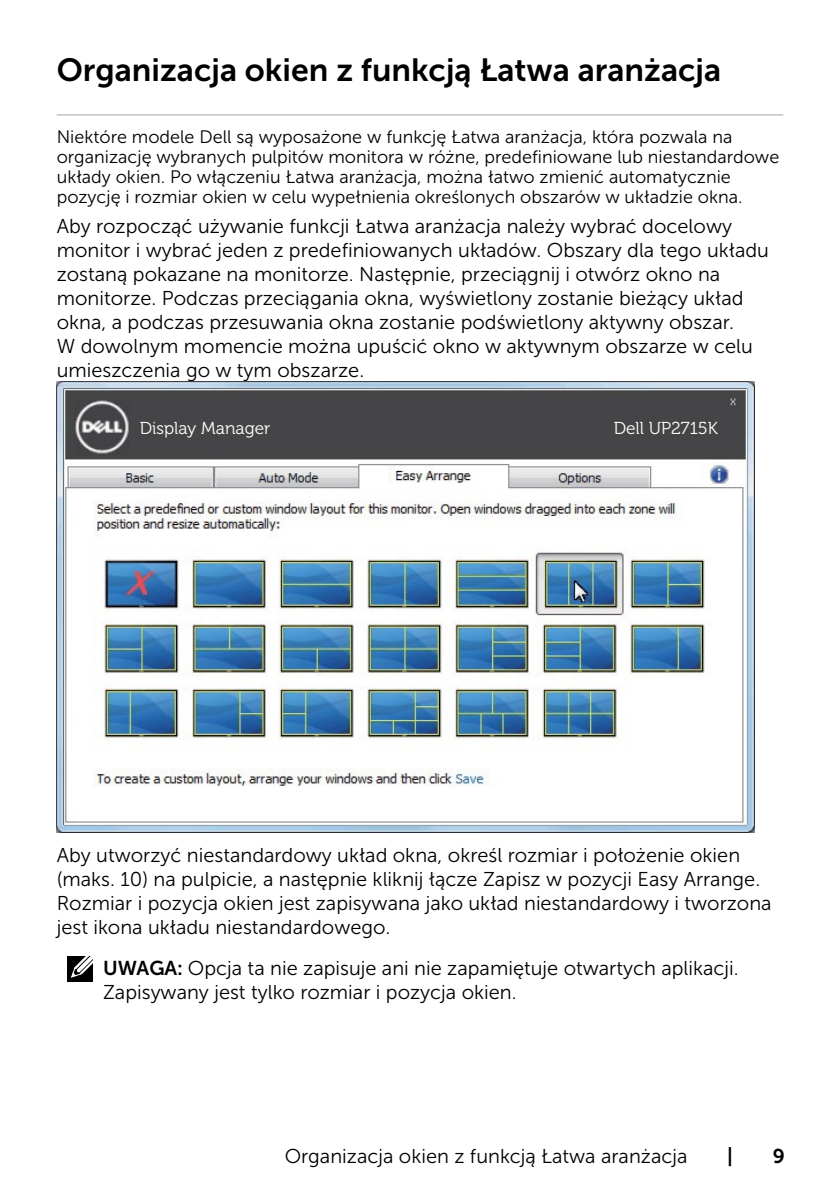
<style>
.page{position:relative;width:840px;height:1191px;background:#fff}
.page>*{position:absolute;margin:0;border:0;box-sizing:border-box;transform-origin:0 0}
.Head1{font:32px "Museo Sans For Dell 700";color:#000}
.內文{font:20px/24px "Museo Sans For Dell 300";color:#000}
.t1{font:20px "Museo Sans For Dell 700";color:#000}
.Paragraph{font:18px/20px "Museo Sans For Dell 300";color:#000}
.t2{font:17.2px "Museo For Dell 300";color:#fff}
.s1{font-family:"Museo Sans For Dell 700"}
</style>
<div class="page">
<hr style="left:57px;top:114px;width:725px;height:2px;background:#bec0c2">
<img style="left:57px;top:381px;width:697px;height:451px">
<div style="left:67px;top:956px;width:26px;height:25px;background:#000"></div>
<svg style="left:71px;top:956px;width:22px;height:22px"></svg>
<p class="Head1" style="left:57px;top:52px;width:665px">Organizacja okien z funkcją Łatwa aranżacja</p>
<p class="Paragraph" style="left:57px;top:127px;width:723px">Niektóre modele Dell są wyposażone w funkcję Łatwa aranżacja, która pozwala na organizację wybranych pulpitów monitora w różne, predefiniowane lub niestandardowe układy okien. Po włączeniu Łatwa aranżacja, można łatwo zmienić automatycznie pozycję i rozmiar okien w celu wypełnienia określonych obszarów w układzie okna.</p>
<p class="內文" style="left:57px;top:214px;width:713px">Aby rozpocząć używanie funkcji Łatwa aranżacja należy wybrać docelowy monitor i wybrać jeden z predefiniowanych układów. Obszary dla tego układu zostaną pokazane na monitorze. Następnie, przeciągnij i otwórz okno na monitorze. Podczas przeciągania okna, wyświetlony zostanie bieżący układ okna, a podczas przesuwania okna zostanie podświetlony aktywny obszar.<br>W dowolnym momencie można upuścić okno w aktywnym obszarze w celu umieszczenia go w tym obszarze.</p>
<p class="t2" style="left:140px;top:418px;width:132px">Display Manager</p>
<p class="t2" style="left:613px;top:418px;width:105px">Dell UP2715K</p>
<p class="內文" style="left:57px;top:843px;width:716px">Aby utworzyć niestandardowy układ okna, określ rozmiar i położenie okien (maks. 10) na pulpicie, a następnie kliknij łącze Zapisz w pozycji Easy Arrange.<br>Rozmiar i pozycja okien jest zapisywana jako układ niestandardowy i tworzona jest ikona układu niestandardowego.</p>
<p class="內文" style="left:103px;top:956px;width:637px"><span class="s1">UWAGA:</span> Opcja ta nie zapisuje ani nie zapamiętuje otwartych aplikacji.<br>Zapisywany jest tylko rozmiar i pozycja okien.</p>
<p class="內文" style="left:284px;top:1143px;width:404px">Organizacja okien z funkcją Łatwa aranżacja</p>
<p class="t1" style="left:726px;top:1144px;width:7px">|</p>
<p class="t1" style="left:772px;top:1144px;width:14px">9</p>
</div>
